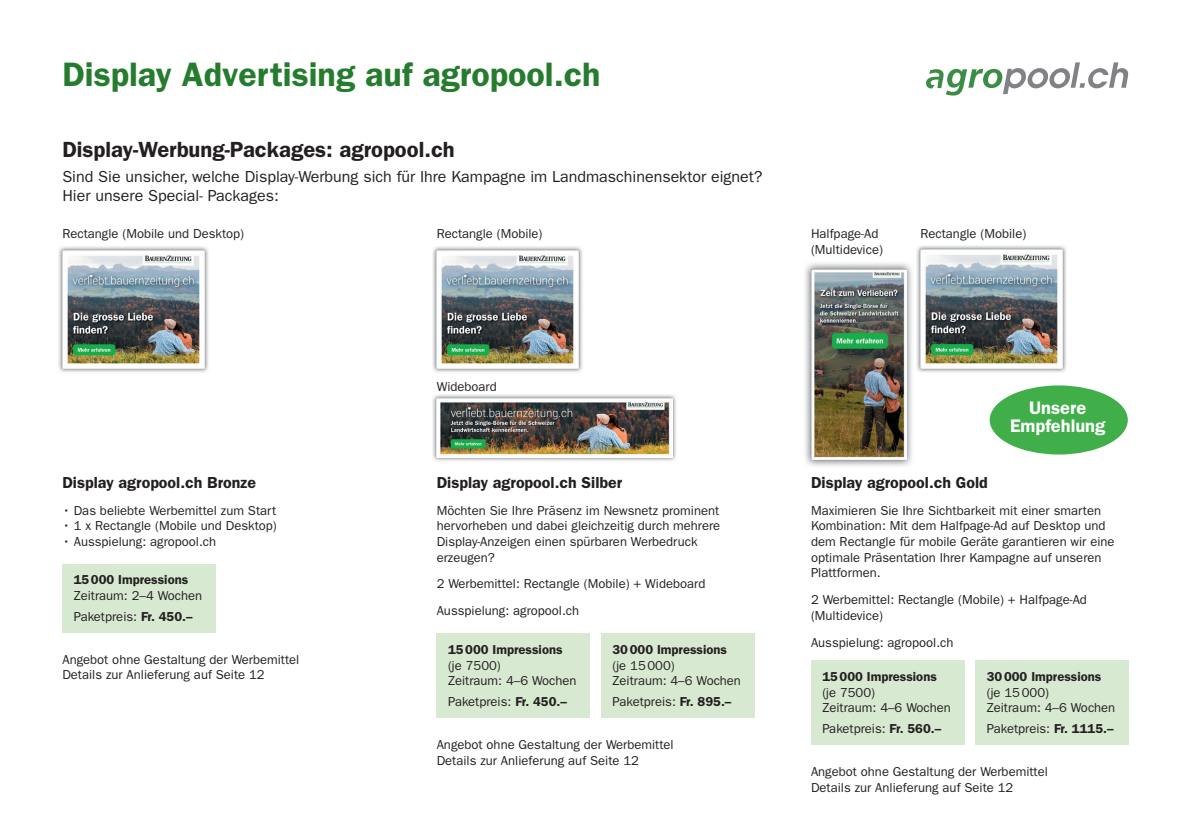
<style>
.page{position:relative;width:1191px;height:840px;background:#fff}
.page>*{position:absolute;margin:0;border:0;box-sizing:border-box;transform-origin:0 0}
.t1{font:600 34px "ITC Franklin Gothic Std";color:#257c2e}
.t2{font:600 22px "ITC Franklin Gothic Std";color:#231f20}
.t3{font:600 18.2px/18.2px "ITC Franklin Gothic Std";color:#fff;text-align:center}
.t4{font:16px/19.2px "ITC Franklin Gothic Std";color:#231f20}
.t5{font:600 16px "ITC Franklin Gothic Std";color:#231f20}
.t6{font:13px/15.6px "ITC Franklin Gothic Std";color:#231f20}
.t7{font:600 13px "ITC Franklin Gothic Std";color:#231f20}
.s1{font-weight:600}
</style>
<div class="page">
<svg style="left:926px;top:62px;width:202px;height:33px"></svg>
<img style="left:432px;top:246px;width:151px;height:126px">
<img style="left:437px;top:250px;width:142px;height:118px">
<img style="left:916px;top:245px;width:151px;height:127px">
<img style="left:920px;top:249px;width:142px;height:119px">
<img style="left:58px;top:246px;width:151px;height:126px">
<img style="left:62px;top:250px;width:143px;height:118px">
<img style="left:432px;top:394px;width:244px;height:67px">
<img style="left:437px;top:398px;width:235px;height:59px">
<div style="left:62px;top:563px;width:153px;height:69px;background:#d8e9d2"></div>
<div style="left:437px;top:633px;width:153px;height:84px;background:#d8e9d2"></div>
<div style="left:601px;top:633px;width:153px;height:84px;background:#d8e9d2"></div>
<div style="left:811px;top:660px;width:153px;height:84px;background:#d8e9d2"></div>
<div style="left:975px;top:660px;width:153px;height:84px;background:#d8e9d2"></div>
<img style="left:805px;top:263px;width:107px;height:203px">
<img style="left:811px;top:269px;width:95px;height:190px">
<div style="left:989px;top:385px;width:138px;height:69px;background:#40ae49;border-radius:50%"></div>
<h1 class="t1" style="left:62px;top:54px;width:540px">Display Advertising auf agropool.ch</h1>
<h2 class="t2" style="left:62px;top:136px;width:394px">Display-Werbung-Packages: agropool.ch</h2>
<p class="t4" style="left:62px;top:167px;width:701px">Sind Sie unsicher, welche Display-Werbung sich für Ihre Kampagne im Landmaschinensektor eignet?<br>Hier unsere Special- Packages:</p>
<p class="t6" style="left:62px;top:226px;width:183px">Rectangle (Mobile und Desktop)</p>
<p class="t6" style="left:437px;top:226px;width:107px">Rectangle (Mobile)</p>
<p class="t6" style="left:811px;top:226px;width:73px">Halfpage-Ad (Multidevice)</p>
<p class="t6" style="left:920px;top:226px;width:107px">Rectangle (Mobile)</p>
<p class="t5" style="left:62px;top:472px;width:195px">Display agropool.ch Bronze</p>
<p class="t6" style="left:62px;top:502px;width:215px">• Das beliebte Werbemittel zum Start</p>
<p class="t6" style="left:62px;top:518px;width:216px">• 1 x Rectangle (Mobile und Desktop)</p>
<p class="t6" style="left:62px;top:533px;width:155px">• Ausspielung: agropool.ch</p>
<p class="t7" style="left:74px;top:572px;width:116px">15 000 Impressions</p>
<p class="t6" style="left:74px;top:584px;width:130px;line-height:21.2px">Zeitraum: 2–4 Wochen<br>Paketpreis: <span class="s1">Fr. 450.–</span></p>
<p class="t6" style="left:62px;top:651px;width:238px">Angebot ohne Gestaltung der Werbemittel<br>Details zur Anlieferung auf Seite 12</p>
<p class="t6" style="left:437px;top:378px;width:62px">Wideboard</p>
<p class="t5" style="left:437px;top:472px;width:187px">Display agropool.ch Silber</p>
<p class="t6" style="left:437px;top:502px;width:285px">Möchten Sie Ihre Präsenz im Newsnetz prominent hervorheben und dabei gleichzeitig durch mehrere Display-Anzeigen einen spürbaren Werbedruck erzeugen?</p>
<p class="t6" style="left:437px;top:570px;width:270px;line-height:27px">2 Werbemittel: Rectangle (Mobile) + Wideboard<br>Ausspielung: agropool.ch</p>
<p class="t7" style="left:448px;top:641px;width:116px">15 000 Impressions</p>
<p class="t6" style="left:448px;top:657px;width:130px">(je 7500)<br>Zeitraum: 4–6 Wochen</p>
<p class="t6" style="left:448px;top:694px;width:120px">Paketpreis: <span class="s1">Fr. 450.–</span></p>
<p class="t7" style="left:612px;top:641px;width:116px">30 000 Impressions</p>
<p class="t6" style="left:612px;top:657px;width:130px">(je 15 000)<br>Zeitraum: 4–6 Wochen</p>
<p class="t6" style="left:612px;top:694px;width:120px">Paketpreis: <span class="s1">Fr. 895.–</span></p>
<p class="t6" style="left:437px;top:736px;width:238px">Angebot ohne Gestaltung der Werbemittel<br>Details zur Anlieferung auf Seite 12</p>
<h3 class="t3" style="left:1010px;top:398px;width:97px">Unsere<br>Empfehlung</h3>
<p class="t5" style="left:811px;top:472px;width:178px">Display agropool.ch Gold</p>
<p class="t6" style="left:811px;top:502px;width:305px">Maximieren Sie Ihre Sichtbarkeit mit einer smarten Kombination: Mit dem Halfpage-Ad auf Desktop und dem Rectangle für mobile Geräte garantieren wir eine optimale Präsentation Ihrer Kampagne auf unseren Plattformen.</p>
<p class="t6" style="left:811px;top:591px;width:277px">2 Werbemittel: Rectangle (Mobile) + Halfpage-Ad (Multidevice)</p>
<p class="t6" style="left:811px;top:634px;width:144px">Ausspielung: agropool.ch</p>
<p class="t7" style="left:822px;top:668px;width:116px">15 000 Impressions</p>
<p class="t6" style="left:822px;top:684px;width:130px">(je 7500)<br>Zeitraum: 4–6 Wochen</p>
<p class="t6" style="left:822px;top:720px;width:120px">Paketpreis: <span class="s1">Fr. 560.–</span></p>
<p class="t7" style="left:986px;top:668px;width:116px">30 000 Impressions</p>
<p class="t6" style="left:986px;top:684px;width:130px">(je 15 000)<br>Zeitraum: 4–6 Wochen</p>
<p class="t6" style="left:986px;top:720px;width:128px">Paketpreis: <span class="s1">Fr. 1115.–</span></p>
<p class="t6" style="left:811px;top:763px;width:238px">Angebot ohne Gestaltung der Werbemittel<br>Details zur Anlieferung auf Seite 12</p>
</div>
